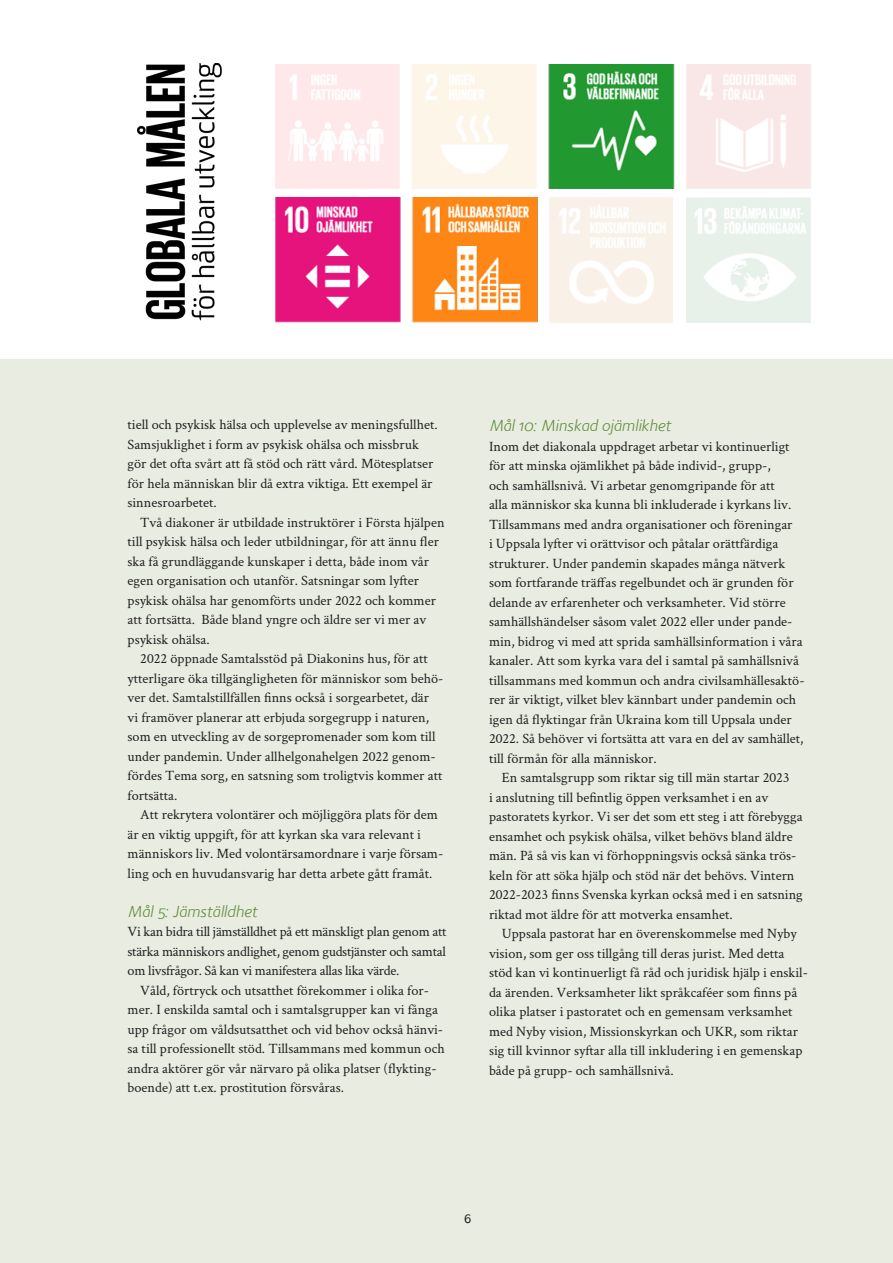
<style>
.page{position:relative;width:893px;height:1263px;background:#fff}
.page>*{position:absolute;margin:0;border:0;box-sizing:border-box;transform-origin:0 0}
.t1{font:16.5px "Foundry Sterling Book Italic OSF";color:#618e3d}
.t2{font:14.25px/19.5px "Crimson Svk";color:#231f20}
.t3{font:13.5px "Foundry Sterling Medium OSF";color:#231f20}
</style>
<div class="page">
<div style="left:0;top:359px;width:893px;height:904px;background:#e9ede1"></div>
<img style="left:136px;top:64px;width:86px;height:257px">
<img style="left:276px;top:64px;width:535px;height:125px">
<img style="left:549px;top:197px;width:124px;height:126px">
<img style="left:686px;top:197px;width:125px;height:125px">
<img style="left:275px;top:197px;width:263px;height:126px">
<img style="left:542px;top:65px;width:133px;height:124px">
<p class="t2" style="left:128px;top:414px;width:312px">tiell och psykisk hälsa och upplevelse av meningsfullhet.<br>Samsjuklighet i form av psykisk ohälsa och missbruk gör det ofta svårt att få stöd och rätt vård. Mötesplatser för hela människan blir då extra viktiga. Ett exempel är sinnesroarbetet.</p>
<p class="t2" style="left:128px;top:512px;width:318px;text-indent:13px">Två diakoner är utbildade instruktörer i Första hjälpen till psykisk hälsa och leder utbildningar, för att ännu fler ska få grundläggande kunskaper i detta, både inom vår egen organisation och utanför. Satsningar som lyfter psykisk ohälsa har genomförts under 2022 och kommer att fortsätta. Både bland yngre och äldre ser vi mer av psykisk ohälsa.</p>
<p class="t2" style="left:128px;top:648px;width:317px;text-indent:13px">2022 öppnade Samtalsstöd på Diakonins hus, för att ytterligare öka tillgängligheten för människor som behö&shy;ver det. Samtalstillfällen finns också i sorgearbetet, där<br>vi framöver planerar att erbjuda sorgegrupp i naturen, som en utveckling av de sorgepromenader som kom till under pandemin. Under allhelgonahelgen 2022 genom&shy;fördes Tema sorg, en satsning som troligtvis kommer att fortsätta.</p>
<p class="t2" style="left:128px;top:804px;width:317px;text-indent:13px">Att rekrytera volontärer och möjliggöra plats för dem är en viktig uppgift, för att kyrkan ska vara relevant i människors liv. Med volontärsamordnare i varje försam&shy;ling och en huvudansvarig har detta arbete gått framåt.</p>
<p class="t1" style="left:128px;top:902px;width:132px">Mål 5: Jämställdhet</p>
<p class="t2" style="left:128px;top:921px;width:320px;text-align:justify">Vi kan bidra till jämställdhet på ett mänskligt plan genom att stärka människors andlighet, genom gudstjänster och samtal om livsfrågor. Så kan vi manifestera allas lika värde.</p>
<p class="t2" style="left:128px;top:980px;width:319px;text-indent:13px">Våld, förtryck och utsatthet förekommer i olika for&shy;mer. I enskilda samtal och i samtalsgrupper kan vi fånga upp frågor om våldsutsatthet och vid behov också hänvi&shy;sa till professionellt stöd. Tillsammans med kommun och andra aktörer gör vår närvaro på olika platser (flykting&shy;boende) att t.ex. prostitution försvåras.</p>
<p class="t1" style="left:489px;top:416px;width:184px">Mål 10: Minskad ojämlikhet</p>
<p class="t2" style="left:489px;top:436px;width:317px">Inom det diakonala uppdraget arbetar vi kontinuerligt för att minska ojämlikhet på både individ-, grupp-,<br>och samhällsnivå. Vi arbetar genomgripande för att<br>alla människor ska kunna bli inkluderade i kyrkans liv.<br>Tillsammans med andra organisationer och föreningar<br>i Uppsala lyfter vi orättvisor och påtalar orättfärdiga strukturer. Under pandemin skapades många nätverk som fortfarande träffas regelbundet och är grunden för delande av erfarenheter och verksamheter. Vid större samhällshändelser såsom valet 2022 eller under pande&shy;min, bidrog vi med att sprida samhällsinformation i våra kanaler. Att som kyrka vara del i samtal på samhällsnivå tillsammans med kommun och andra civilsamhällesaktö&shy;rer är viktigt, vilket blev kännbart under pandemin och igen då flyktingar från Ukraina kom till Uppsala under 2022. Så behöver vi fortsätta att vara en del av samhället, till förmån för alla människor.</p>
<p class="t2" style="left:489px;top:767px;width:315px;text-indent:13px">En samtalsgrupp som riktar sig till män startar 2023<br>i anslutning till befintlig öppen verksamhet i en av pastoratets kyrkor. Vi ser det som ett steg i att förebygga ensamhet och psykisk ohälsa, vilket behövs bland äldre män. På så vis kan vi förhoppningsvis också sänka trös&shy;keln för att söka hjälp och stöd när det behövs. Vintern 2022-2023 finns Svenska kyrkan också med i en satsning riktad mot äldre för att motverka ensamhet.</p>
<p class="t2" style="left:489px;top:923px;width:320px;text-indent:13px">Uppsala pastorat har en överenskommelse med Nyby vision, som ger oss tillgång till deras jurist. Med detta stöd kan vi kontinuerligt få råd och juridisk hjälp i enskil&shy;da ärenden. Verksamheter likt språkcaféer som finns på olika platser i pastoratet och en gemensam verksamhet med Nyby vision, Missionskyrkan och UKR, som riktar sig till kvinnor syftar alla till inkludering i en gemenskap både på grupp- och samhällsnivå.</p>
<p class="t3" style="left:464px;top:1210px;width:9px">6</p>
</div>
